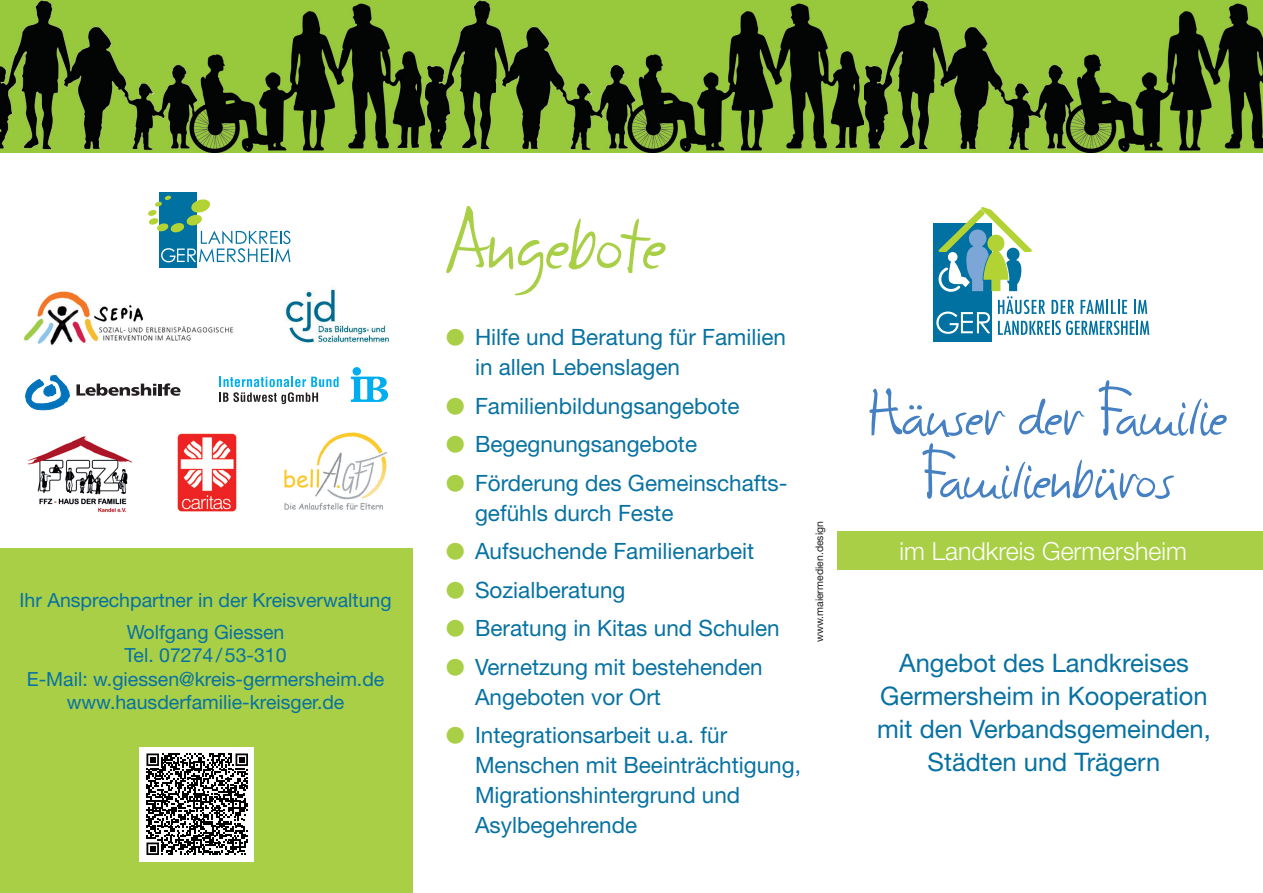
<style>
.page{position:relative;width:1263px;height:893px;background:#fff}
.page>*{position:absolute;margin:0;border:0;box-sizing:border-box;transform-origin:0 0}
.t1{font:78px "Claude Handwriting";color:#a9cf46}
.t2{font:59.25px/63px "Claude Handwriting";color:#4480c2;text-align:center}
.t3{font:25.5px/33px "Helvetica Neue LT Std";color:#0772a2;text-align:center}
.t4{font:300 24.9px "Helvetica Neue LT Std";color:#fff}
.t5{font:22.5px/30px "Helvetica Neue LT Std";color:#0772a2}
.t6{font:19.5px/23.4px "Helvetica Neue LT Std";color:#0772a2;text-align:center}
.t7{font:10.5px "Helvetica Neue LT Std";color:#231f20}
.s1{color:#a9cf46}
</style>
<div class="page">
<div style="left:0;top:549px;width:412px;height:344px;background:#a9cf46"></div>
<div style="left:838px;top:532px;width:425px;height:38px;background:#a9cf46"></div>
<div style="left:159px;top:192px;width:38px;height:76px;background:#0071a1"></div>
<svg style="left:148px;top:195px;width:142px;height:67px"></svg>
<img style="left:23px;top:291px;width:210px;height:55px">
<img style="left:285px;top:288px;width:104px;height:54px">
<svg style="left:25px;top:375px;width:45px;height:35px"></svg>
<svg style="left:76px;top:384px;width:80px;height:12px"></svg>
<hr style="left:158px;top:384px;width:4px;height:12px;background:#231f20">
<svg style="left:162px;top:383px;width:19px;height:13px"></svg>
<img style="left:285px;top:433px;width:101px;height:76px">
<img style="left:177px;top:433px;width:60px;height:79px">
<svg style="left:351px;top:377px;width:37px;height:25px"></svg>
<div style="left:353px;top:367px;width:8px;height:9px;background:#00aeef;border-radius:50%"></div>
<svg style="left:219px;top:377px;width:120px;height:27px"></svg>
<img style="left:0;top:0;width:1263px;height:152px">
<div style="left:933px;top:223px;width:59px;height:119px;background:#0071a1"></div>
<svg style="left:936px;top:207px;width:213px;height:128px"></svg>
<div style="left:139px;top:748px;width:114px;height:114px;background:#fff"></div>
<svg style="left:146px;top:753px;width:102px;height:102px"></svg>
<img style="left:27px;top:436px;width:105px;height:77px">
<p class="t6" style="left:20px;top:588px;width:373px">Ihr Ansprechpartner in der Kreisverwaltung</p>
<p class="t6" style="left:27px;top:620px;width:359px">Wolfgang Giessen<br>Tel. 07274/53-310<br>E-Mail: w.giessen@kreis-germersheim.de www.hausderfamilie-kreisger.de</p>
<p class="t1" style="left:446px;top:189px;width:219px">Angebote</p>
<p class="t5" style="left:475px;top:322px;width:312px;text-indent:-28px"><span class="s1">●</span> Hilfe und Beratung für Familien in allen Lebenslagen</p>
<p class="t5" style="left:446px;top:390px;width:295px"><span class="s1">●</span> Familienbildungsangebote</p>
<p class="t5" style="left:446px;top:429px;width:252px"><span class="s1">●</span> Begegnungsangebote</p>
<p class="t5" style="left:475px;top:467px;width:314px;text-indent:-28px"><span class="s1">●</span> Förderung des Gemeinschafts&shy;gefühls durch Feste</p>
<p class="t5" style="left:446px;top:536px;width:309px"><span class="s1">●</span> Aufsuchende Familienarbeit</p>
<p class="t5" style="left:446px;top:574px;width:180px"><span class="s1">●</span> Sozialberatung</p>
<p class="t5" style="left:446px;top:613px;width:335px"><span class="s1">●</span> Beratung in Kitas und Schulen</p>
<p class="t5" style="left:475px;top:651px;width:289px;text-indent:-28px"><span class="s1">●</span> Vernetzung mit bestehenden<br>Angeboten vor Ort</p>
<p class="t5" style="left:475px;top:720px;width:327px;text-indent:-28px"><span class="s1">●</span> Integrationsarbeit u.a. für<br>Menschen mit Beeinträchtigung,<br>Migrationshintergrund und<br>Asylbegehrende</p>
<p class="t7" style="left:813px;top:642px;width:123px;rotate:-90deg">www.maiermedien.design</p>
<p class="t2" style="left:867px;top:388px;width:360px">Häuser der Familie<br>Familienbüros</p>
<p class="t4" style="left:899px;top:536px;width:289px">im Landkreis Germersheim</p>
<p class="t3" style="left:877px;top:646px;width:335px">Angebot des Landkreises<br>Germersheim in Kooperation mit den Verbandsgemeinden,<br>Städten und Trägern</p>
</div>
